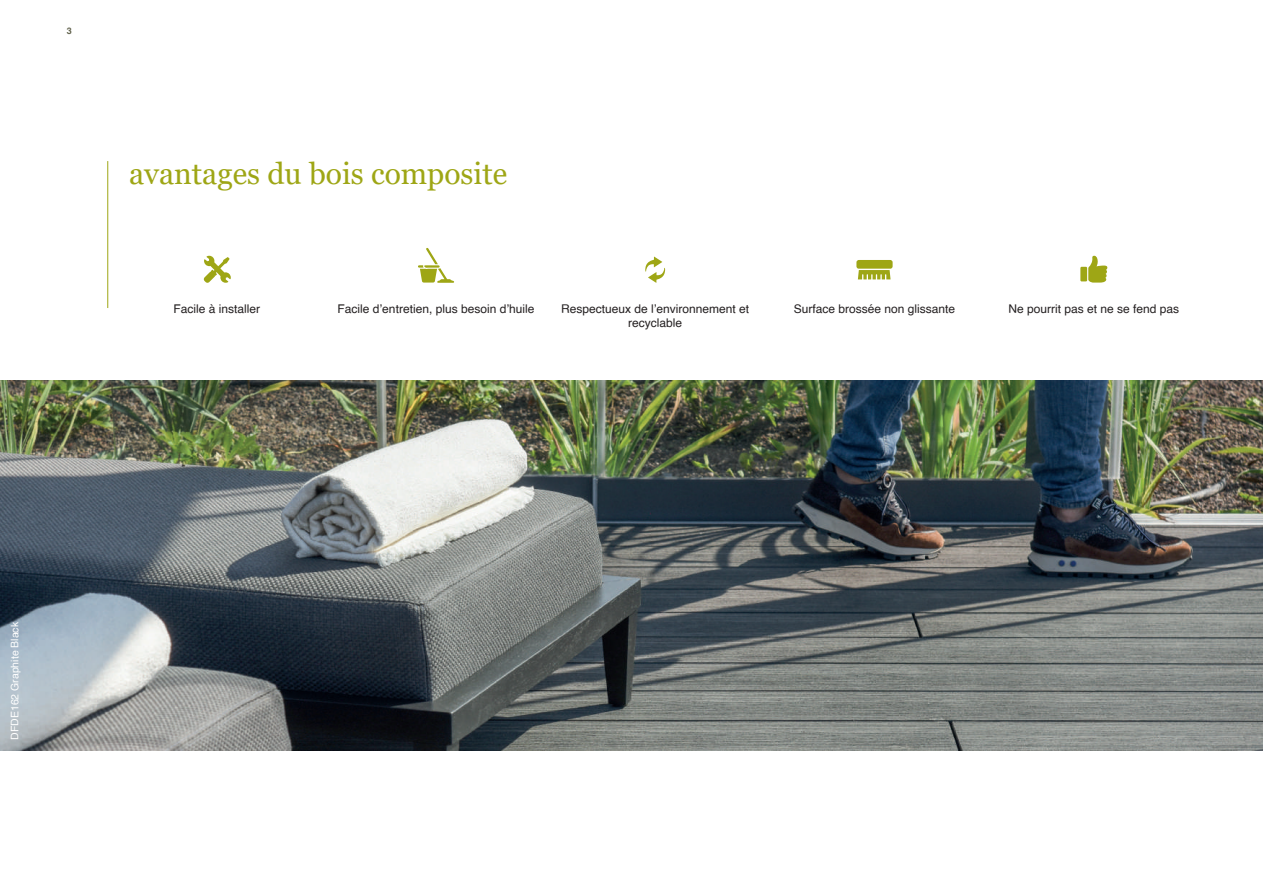
<style>
.page{position:relative;width:1263px;height:893px;background:#fff}
.page>*{position:absolute;margin:0;border:0;box-sizing:border-box;transform-origin:0 0}
.t1{font:30px "Georgia";color:#9ea615}
.t2{font:12px "Helvetica";color:#231f20}
.t3{font:10.5px "Helvetica";color:#fff}
.t4{font:700 9px "Helvetica";color:#60614b}
</style>
<div class="page">
<img style="left:0;top:381px;width:1263px;height:369px">
<svg style="left:204px;top:256px;width:27px;height:27px"></svg>
<svg style="left:418px;top:248px;width:36px;height:35px"></svg>
<svg style="left:645px;top:257px;width:20px;height:26px"></svg>
<svg style="left:856px;top:260px;width:37px;height:19px"></svg>
<svg style="left:1088px;top:255px;width:19px;height:28px"></svg>
<div style="left:1080px;top:267px;width:7px;height:14px;background:#9ea615"></div>
<hr style="left:107px;top:161px;width:1px;height:147px;background:#9ea615">
<p class="t4" style="left:67px;top:24px;width:7px">3</p>
<h1 class="t1" style="left:129px;top:155px;width:380px">avantages du bois composite</h1>
<p class="t2" style="left:794px;top:300px;width:163px">Surface brossée non glissante</p>
<p class="t2" style="left:174px;top:300px;width:88px">Facile à installer</p>
<p class="t2" style="left:338px;top:300px;width:198px">Facile d’entretien, plus besoin d’huile</p>
<p class="t2" style="left:561px;top:300px;width:190px">Respectueux de l’environnement et</p>
<p class="t2" style="left:1008px;top:300px;width:172px">Ne pourrit pas et ne se fend pas</p>
<p class="t2" style="left:628px;top:314px;width:56px">recyclable</p>
<p class="t3" style="left:7px;top:740px;width:119px;rotate:-90deg">DFDE162 Graphite Black</p>
</div>
